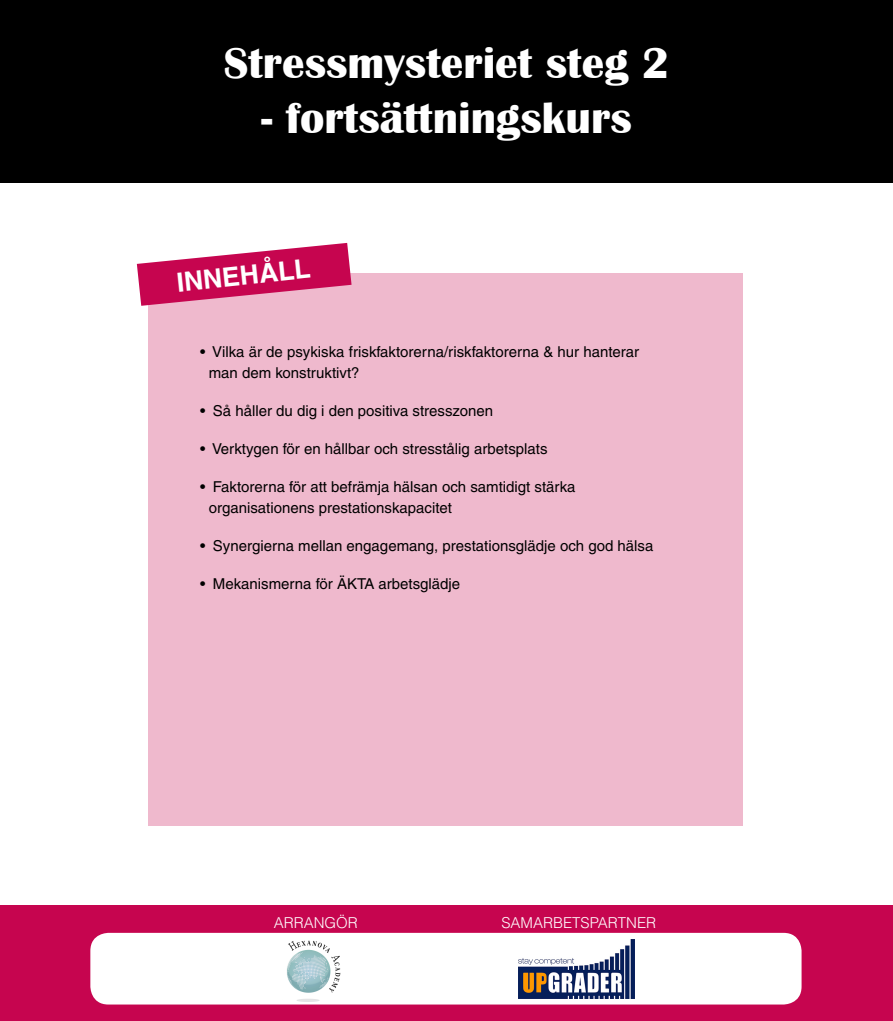
<style>
.page{position:relative;width:893px;height:1021px;background:#fff}
.page>*{position:absolute;margin:0;border:0;box-sizing:border-box;transform-origin:0 0}
.t1{font:700 45px "Britannic";color:#fff}
.t2{font:700 26.55px "Helvetica";color:#fff}
.t3{font:15px/21px "Helvetica";color:#000}
.t4{font:300 15px "Helvetica";color:#fff}
</style>
<div class="page">
<div style="left:0;top:0;width:893px;height:182px;background:#000"></div>
<div style="left:148px;top:273px;width:595px;height:552px;background:#efb9cd"></div>
<svg style="left:137px;top:243px;width:215px;height:63px"></svg>
<div style="left:0;top:905px;width:893px;height:115px;background:#c6054f"></div>
<div style="left:90px;top:932px;width:711px;height:72px;background:#fff;border-radius:18px"></div>
<img style="left:518px;top:939px;width:117px;height:59px">
<img style="left:287px;top:940px;width:54px;height:61px">
<h1 class="t1" style="left:224px;top:38px;width:447px">Stressmysteriet steg 2</h1>
<h1 class="t1" style="left:261px;top:92px;width:372px">- fortsättningskurs</h1>
<h2 class="t2" style="left:175px;top:266px;width:136px;rotate:-6deg">INNEHÅLL</h2>
<p class="t3" style="left:209px;top:341px;width:432px;text-indent:-9px">• Vilka är de psykiska friskfaktorerna/riskfaktorerna &amp; hur hanterar man dem konstruktivt?</p>
<p class="t3" style="left:200px;top:400px;width:295px">• Så håller du dig i den positiva stresszonen</p>
<p class="t3" style="left:200px;top:438px;width:349px">• Verktygen för en hållbar och stresstålig arbetsplats</p>
<p class="t3" style="left:209px;top:476px;width:368px;text-indent:-9px">• Faktorerna för att befrämja hälsan och samtidigt stärka organisationens prestationskapacitet</p>
<p class="t3" style="left:200px;top:535px;width:455px">• Synergierna mellan engagemang, prestationsglädje och god hälsa</p>
<p class="t3" style="left:200px;top:573px;width:262px">• Mekanismerna för ÄKTA arbetsglädje</p>
<p class="t4" style="left:274px;top:912px;width:86px">ARRANGÖR</p>
<p class="t4" style="left:501px;top:912px;width:156px">SAMARBETSPARTNER</p>
</div>
